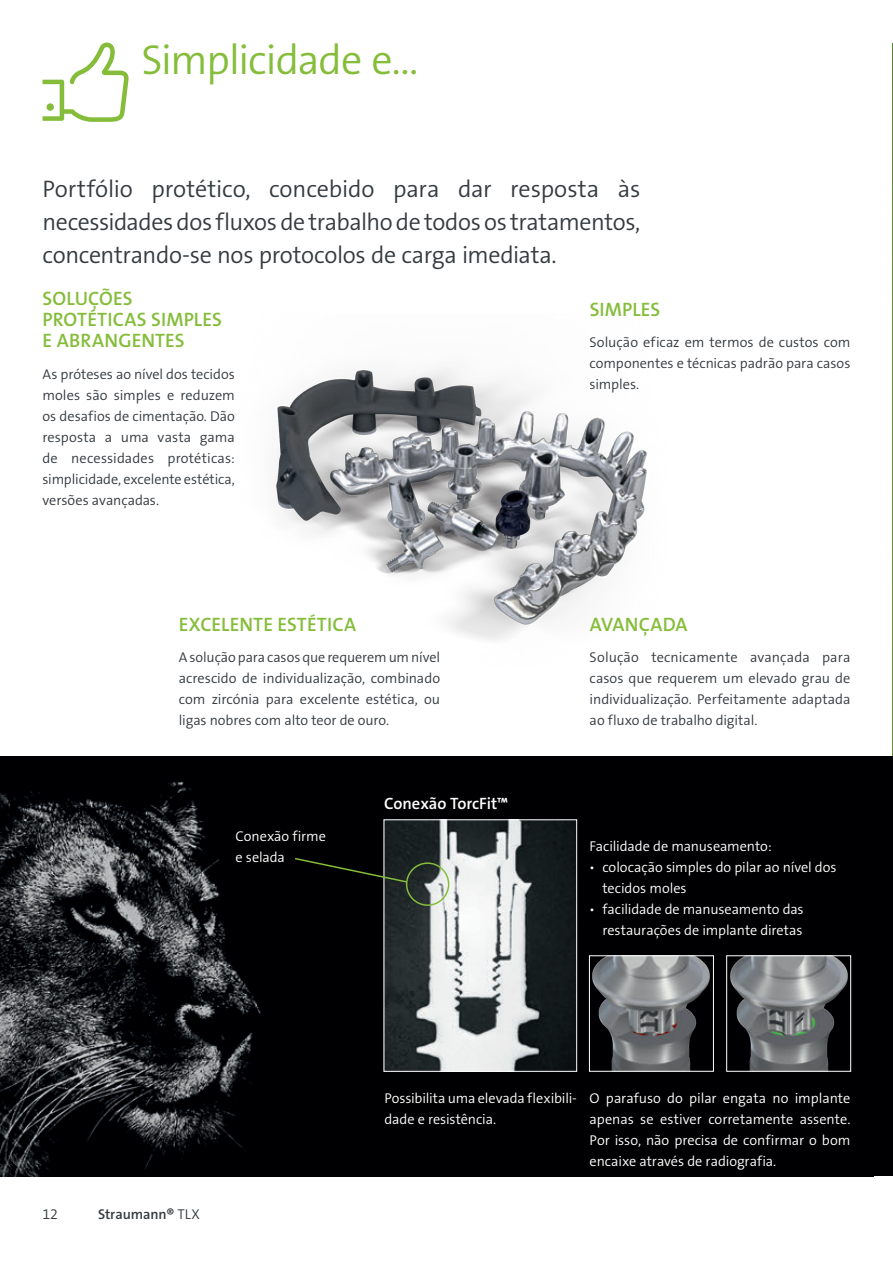
<style>
.page{position:relative;width:893px;height:1263px;background:#fff}
.page>*{position:absolute;margin:0;border:0;box-sizing:border-box;transform-origin:0 0}
.t1{font:42px "The Sans LP4 Se Lig";letter-spacing:-.025em;color:#85bd3b}
.Lead{font:24px/33px "The Sans LP4 Se Lig";letter-spacing:-.015em;color:#353b40;text-align:justify}
.Subtitle{font:19.5px/21px "The Sans LP6 Se Bld";letter-spacing:.005em;color:#85bd3b}
.Copy_Title{font:16.5px "The Sans LP6 Se Bld";letter-spacing:-.005em;color:#fff}
.Copy{font:14.25px/21px "The Sans LP4 Se Lig";letter-spacing:-.005em;color:#353b40;text-align:justify}
.Copy-2{font:14.25px/21px "The Sans LP4 Se Lig";letter-spacing:-.005em;color:#fff}
.Pagina_Left{font:14.25px/21px "The Sans LP4 Se Lig";letter-spacing:-.005em;color:#fff}
.Copy-3{font:14.25px "The Sans LP6 Se Bld";letter-spacing:-.005em;color:#353b40}
.s1{font-family:"The Sans LP4 Se Lig"}
</style>
<div class="page">
<img style="left:892px;top:43px;width:1px;height:714px">
<img style="left:0;top:757px;width:893px;height:420px">
<img style="left:728px;top:957px;width:121px;height:112px">
<div style="left:726px;top:955px;width:125px;height:116px;border:1px solid #fff"></div>
<img style="left:591px;top:957px;width:121px;height:112px">
<div style="left:589px;top:955px;width:125px;height:116px;border:1px solid #fff"></div>
<img style="left:386px;top:822px;width:189px;height:247px">
<div style="left:384px;top:820px;width:193px;height:251px;border:1px solid #fff"></div>
<svg style="left:43px;top:42px;width:86px;height:80px"></svg>
<svg style="left:293px;top:857px;width:115px;height:26px;background:#0e130d"></svg>
<div style="left:406px;top:862px;width:43px;height:44px;border:2px solid #85bd3b;border-radius:50%"></div>
<img style="left:276px;top:368px;width:371px;height:272px">
<p class="t1" style="left:141px;top:33px;width:279px">Simplicidade e…</p>
<p class="Lead" style="left:43px;top:172px;width:599px">Portfólio protético, concebido para dar resposta às necessidades dos fluxos de trabalho de todos os tratamentos, concentrando-se nos protocolos de carga imediata.</p>
<p class="Subtitle" style="left:43px;top:288px;width:181px">SOLUÇÕES<br>PROTÉTICAS SIMPLES<br>E ABRANGENTES</p>
<p class="Copy" style="left:43px;top:363px;width:194px">As próteses ao nível dos tecidos moles são simples e reduzem os desafios de cimentação. Dão resposta a uma vasta gama de necessidades protéticas: simplicidade, excelente estética, versões avançadas.</p>
<p class="Subtitle" style="left:179px;top:614px;width:179px">EXCELENTE ESTÉTICA</p>
<p class="Copy" style="left:179px;top:647px;width:263px">A solução para casos que requerem um nível acrescido de individualização, combinado com zircónia para excelente estética, ou ligas nobres com alto teor de ouro.</p>
<p class="Pagina_Left" style="left:236px;top:825px;width:92px">Conexão firme e selada</p>
<p class="Copy_Title" style="left:384px;top:793px;width:126px">Conexão TorcFit™</p>
<p class="Subtitle" style="left:590px;top:299px;width:72px">SIMPLES</p>
<p class="Copy" style="left:590px;top:332px;width:262px">Solução eficaz em termos de custos com componentes e técnicas padrão para casos simples.</p>
<p class="Subtitle" style="left:590px;top:614px;width:99px">AVANÇADA</p>
<p class="Copy" style="left:590px;top:647px;width:262px">Solução tecnicamente avançada para casos que requerem um elevado grau de individualização. Perfeitamente adaptada ao fluxo de trabalho digital.</p>
<p class="Copy-2" style="left:590px;top:836px;width:184px">Facilidade de manuseamento:</p>
<p class="Copy-2" style="left:602px;top:857px;width:236px;text-indent:-13px">ѹ colocação simples do pilar ao nível dos tecidos moles</p>
<p class="Copy-2" style="left:590px;top:899px;width:216px;text-align:right">ѹ facilidade de manuseamento das restaurações de implante diretas</p>
<p class="Copy" style="left:43px;top:1203px;width:17px">12</p>
<p class="Copy-3" style="left:98px;top:1205px;width:103px">Straumann® <span class="s1">TLX</span></p>
<p class="Copy-2" style="left:384px;top:1088px;width:194px">Possibilita uma elevada flexibili&shy;dade e resistência.</p>
<p class="Copy-2" style="left:590px;top:1088px;width:262px;text-align:justify">O parafuso do pilar engata no implante apenas se estiver corretamente assente.<br>Por isso, não precisa de confirmar o bom encaixe através de radiografia.</p>
</div>
